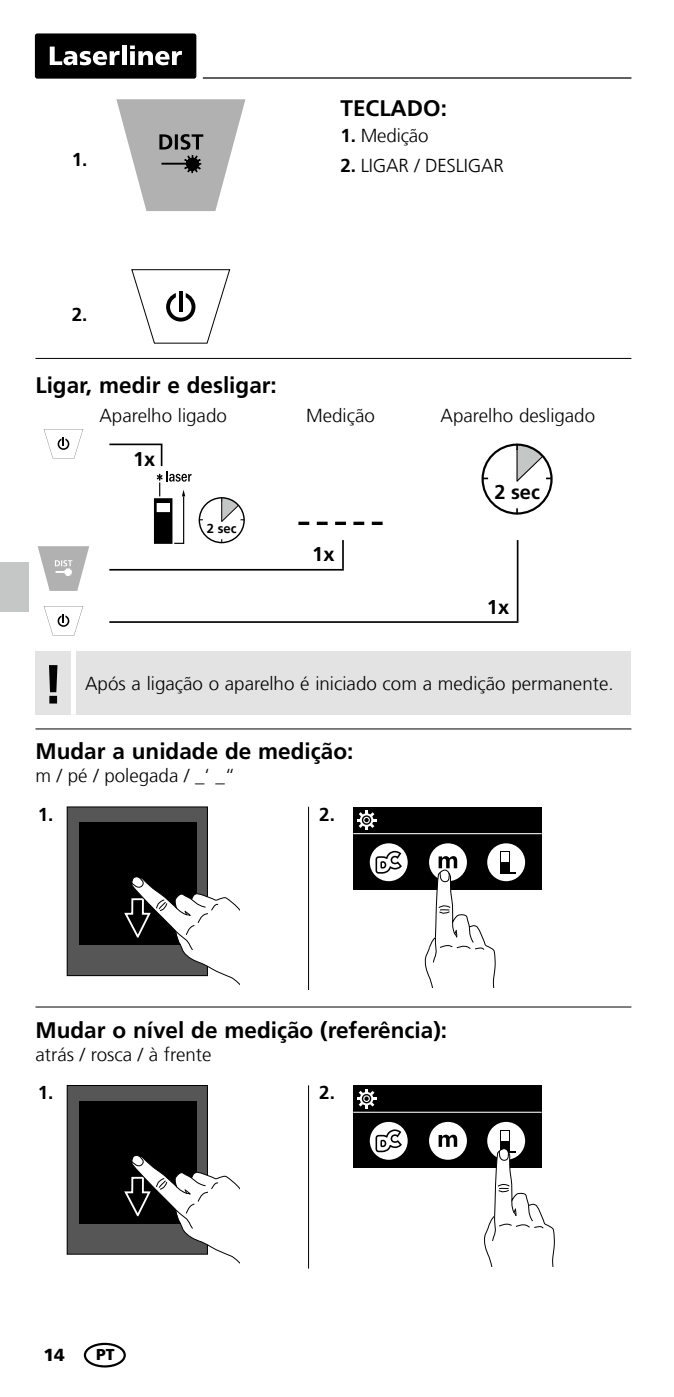
<style>
.page{position:relative;width:674px;height:1397px;background:#fff}
.page>*{position:absolute;margin:0;border:0;box-sizing:border-box;transform-origin:0 0}
.t1{font:700 55px "Frutiger LT Com";color:#000}
.t2{font:700 22.5px "Frutiger LT Com";color:#000}
.t3{font:700 20px "Frutiger LT Com";color:#000}
.t4{font:300 18.75px "Frutiger LT Com";color:#000}
.t5{font:700 18.75px "Frutiger LT Com";color:#000}
.t6{font:900 17.5px "Frutiger LT Com";color:#000}
.t7{font:900 15.75px "Frutiger LT Com";color:#000}
.t8{font:700 13px "Frutiger LT Com";color:#000}
.s1{font-weight:700}
</style>
<div class="page">
<div style="left:35px;top:33px;width:161px;height:46px;background:#000;border-radius:2px"></div>
<svg style="left:50px;top:47px;width:70px;height:18px"></svg>
<hr style="left:122px;top:45px;width:4px;height:20px;background:#fff">
<svg style="left:130px;top:45px;width:52px;height:20px"></svg>
<hr style="left:203px;top:77px;width:428px;height:2px;background:#000">
<svg style="left:116px;top:99px;width:129px;height:112px"></svg>
<svg style="left:131px;top:269px;width:99px;height:75px"></svg>
<hr style="left:179px;top:291px;width:4px;height:21px;background:#000">
<div style="left:84px;top:1342px;width:42px;height:25px;border:2px solid #000;border-radius:50%"></div>
<hr style="left:35px;top:358px;width:596px;height:1px;background:#000">
<hr style="left:35px;top:1006px;width:596px;height:1px;background:#000">
<div style="left:67px;top:1085px;width:140px;height:168px;background:#565656"></div>
<div style="left:67px;top:1085px;width:140px;height:169px;border:1px solid #000"></div>
<div style="left:79px;top:1101px;width:117px;height:122px;background:#000"></div>
<svg style="left:123px;top:1133px;width:117px;height:131px"></svg>
<div style="left:353px;top:1085px;width:188px;height:82px;background:#000"></div>
<div style="left:369px;top:1121px;width:38px;height:38px;background:#fff;border-radius:50%"></div>
<div style="left:429px;top:1121px;width:37px;height:38px;background:#fff;border-radius:50%"></div>
<div style="left:487px;top:1121px;width:38px;height:38px;background:#fff;border-radius:50%"></div>
<svg style="left:438px;top:1134px;width:19px;height:12px"></svg>
<svg style="left:500px;top:1130px;width:9px;height:11px"></svg>
<div style="left:501px;top:1131px;width:7px;height:9px;background:#fff"></div>
<svg style="left:375px;top:1129px;width:26px;height:22px"></svg>
<hr style="left:353px;top:1111px;width:188px;height:1px;background:#fff">
<svg style="left:357px;top:1089px;width:19px;height:19px"></svg>
<svg style="left:483px;top:1141px;width:72px;height:124px"></svg>
<hr style="left:308px;top:1085px;width:1px;height:183px;background:#000">
<div style="left:481px;top:443px;width:71px;height:71px;border:2px solid #000;border-radius:50%"></div>
<svg style="left:482px;top:477px;width:6px;height:2px"></svg>
<svg style="left:515px;top:444px;width:36px;height:38px"></svg>
<hr style="left:109px;top:569px;width:234px;height:1px;background:#000">
<hr style="left:109px;top:621px;width:409px;height:1px;background:#000">
<svg style="left:342px;top:540px;width:1px;height:29px"></svg>
<hr style="left:516px;top:540px;width:2px;height:81px;background:#000">
<hr style="left:109px;top:443px;width:53px;height:2px;background:#000">
<div style="left:198px;top:497px;width:47px;height:46px;border:1px solid #000;border-radius:50%"></div>
<svg style="left:220px;top:497px;width:24px;height:25px"></svg>
<svg style="left:298px;top:521px;width:84px;height:4px"></svg>
<svg style="left:44px;top:429px;width:39px;height:29px"></svg>
<svg style="left:44px;top:606px;width:39px;height:29px"></svg>
<svg style="left:38px;top:546px;width:51px;height:45px"></svg>
<svg style="left:154px;top:445px;width:37px;height:99px"></svg>
<hr style="left:35px;top:728px;width:596px;height:1px;background:#000">
<div style="left:67px;top:806px;width:140px;height:169px;background:#565656"></div>
<div style="left:67px;top:806px;width:140px;height:169px;border:1px solid #000"></div>
<div style="left:79px;top:822px;width:117px;height:123px;background:#000"></div>
<svg style="left:123px;top:854px;width:117px;height:131px"></svg>
<div style="left:353px;top:806px;width:188px;height:83px;background:#000"></div>
<div style="left:369px;top:843px;width:38px;height:38px;background:#fff;border-radius:50%"></div>
<div style="left:429px;top:843px;width:37px;height:38px;background:#fff;border-radius:50%"></div>
<div style="left:487px;top:843px;width:38px;height:38px;background:#fff;border-radius:50%"></div>
<div style="left:499px;top:851px;width:10px;height:22px;background:#000"></div>
<div style="left:501px;top:852px;width:7px;height:9px;background:#fff"></div>
<svg style="left:375px;top:850px;width:26px;height:23px"></svg>
<hr style="left:353px;top:833px;width:188px;height:1px;background:#fff">
<svg style="left:357px;top:810px;width:19px;height:19px"></svg>
<svg style="left:424px;top:856px;width:71px;height:131px"></svg>
<hr style="left:308px;top:806px;width:1px;height:183px;background:#000">
<div style="left:35px;top:651px;width:596px;height:63px;background:#e3e3e3"></div>
<div style="left:71px;top:651px;width:5px;height:63px;background:#fff"></div>
<div style="left:0;top:562px;width:28px;height:50px;background:#c5c6c6"></div>
<p class="t5" style="left:72px;top:148px;width:17px">1.</p>
<p class="t5" style="left:72px;top:303px;width:17px">2.</p>
<p class="t2" style="left:340px;top:95px;width:108px">TECLADO:</p>
<p class="t4" style="left:340px;top:125px;width:89px"><span class="s1">1.</span> Medição</p>
<p class="t4" style="left:340px;top:154px;width:165px"><span class="s1">2.</span> LIGAR / DESLIGAR</p>
<p class="t2" style="left:35px;top:371px;width:243px">Ligar, medir e desligar:</p>
<p class="t4" style="left:99px;top:405px;width:129px">Aparelho ligado</p>
<p class="t4" style="left:306px;top:405px;width:70px">Medição</p>
<p class="t4" style="left:440px;top:405px;width:156px">Aparelho desligado</p>
<h1 class="t1" style="left:42px;top:652px;width:23px">!</h1>
<p class="t3" style="left:133px;top:447px;width:24px">1x</p>
<p class="t8" style="left:207px;top:520px;width:31px">2 sec</p>
<p class="t3" style="left:312px;top:542px;width:24px">1x</p>
<p class="t3" style="left:494px;top:480px;width:47px">2 sec</p>
<p class="t3" style="left:486px;top:594px;width:24px">1x</p>
<p class="t4" style="left:85px;top:672px;width:529px">Após a ligação o aparelho é iniciado com a medição permanente.</p>
<p class="t2" style="left:35px;top:738px;width:319px">Mudar a unidade de medição:</p>
<p class="t4" style="left:35px;top:764px;width:201px">m / pé / polegada / _‘ _“</p>
<p class="t5" style="left:38px;top:803px;width:17px">1.</p>
<p class="t5" style="left:319px;top:803px;width:17px">2.</p>
<p class="t2" style="left:35px;top:1016px;width:413px">Mudar o nível de medição (referência):</p>
<p class="t4" style="left:35px;top:1042px;width:177px">atrás / rosca / à frente</p>
<p class="t5" style="left:38px;top:1081px;width:17px">1.</p>
<p class="t5" style="left:319px;top:1081px;width:17px">2.</p>
<p class="t6" style="left:44px;top:1343px;width:23px">14</p>
<p class="t7" style="left:96px;top:1344px;width:20px">PT</p>
</div>
